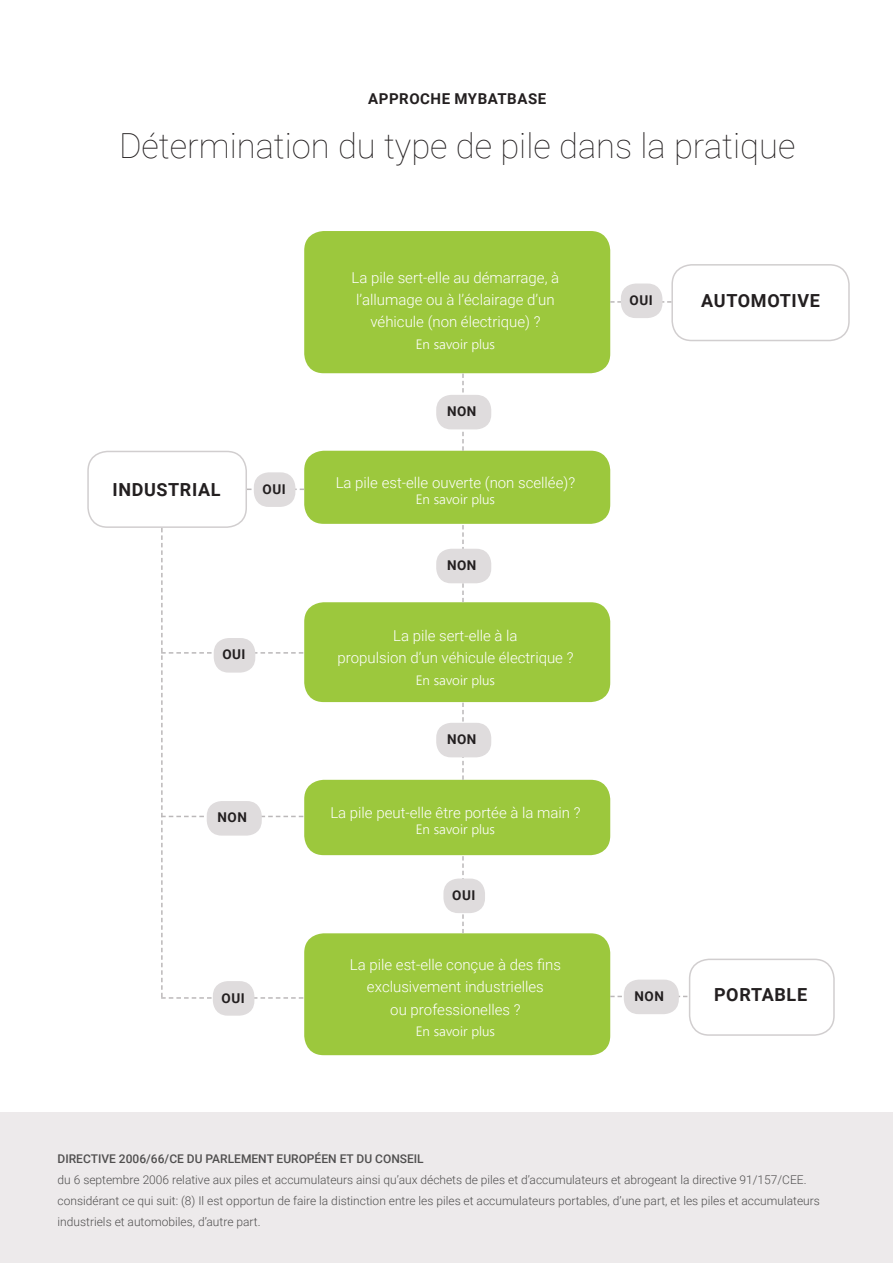
<style>
.page{position:relative;width:893px;height:1263px;background:#fff}
.page>*{position:absolute;margin:0;border:0;box-sizing:border-box;transform-origin:0 0}
.t1{font:100 34.5px "Roboto";color:#231f20}
.t2{font:700 18px "Roboto";letter-spacing:.035em;color:#231f20}
.t3{font:300 15px/22.5px "Roboto";color:#fff;text-align:center}
.t4{font:700 15px "Roboto";letter-spacing:.035em;color:#231f20}
.t5{font:300 13.5px "Leelawadee UI";color:#fff}
.t6{font:700 13.5px "Roboto";letter-spacing:.035em;color:#231f20}
.t7{font:300 12px/21px "Roboto";color:#504f4f}
.t8{font:500 12px "Roboto";color:#504f4f}
</style>
<div class="page">
<div style="left:304px;top:231px;width:306px;height:142px;background:#9cc83d;border-radius:20px"></div>
<div style="left:304px;top:451px;width:306px;height:73px;background:#9cc83d;border-radius:20px"></div>
<div style="left:304px;top:602px;width:306px;height:100px;background:#9cc83d;border-radius:20px"></div>
<div style="left:304px;top:780px;width:306px;height:75px;background:#9cc83d;border-radius:20px"></div>
<div style="left:304px;top:933px;width:306px;height:122px;background:#9cc83d;border-radius:20px"></div>
<div style="left:0;top:1112px;width:893px;height:151px;background:#edeaeb"></div>
<svg style="left:462px;top:374px;width:2px;height:77px"></svg>
<svg style="left:462px;top:525px;width:2px;height:77px"></svg>
<svg style="left:462px;top:703px;width:2px;height:77px"></svg>
<svg style="left:462px;top:856px;width:2px;height:77px"></svg>
<div style="left:671px;top:264px;width:179px;height:77px;border:2px solid #d1cecf;border-radius:20px"></div>
<div style="left:689px;top:959px;width:146px;height:77px;border:2px solid #d1cecf;border-radius:20px"></div>
<div style="left:87px;top:451px;width:160px;height:77px;border:2px solid #d1cecf;border-radius:20px"></div>
<svg style="left:247px;top:489px;width:57px;height:1px"></svg>
<svg style="left:610px;top:301px;width:61px;height:2px"></svg>
<svg style="left:610px;top:996px;width:77px;height:1px"></svg>
<svg style="left:161px;top:528px;width:142px;height:471px"></svg>
<div style="left:436px;top:395px;width:55px;height:34px;background:#dfdcdd;border-radius:15px"></div>
<div style="left:436px;top:549px;width:55px;height:34px;background:#dfdcdd;border-radius:15px"></div>
<div style="left:436px;top:723px;width:55px;height:34px;background:#dfdcdd;border-radius:15px"></div>
<div style="left:207px;top:801px;width:55px;height:35px;background:#dfdcdd;border-radius:15px"></div>
<div style="left:624px;top:979px;width:55px;height:35px;background:#dfdcdd;border-radius:15px"></div>
<div style="left:621px;top:283px;width:41px;height:35px;background:#dfdcdd;border-radius:15px"></div>
<div style="left:254px;top:472px;width:41px;height:35px;background:#dfdcdd;border-radius:15px"></div>
<div style="left:214px;top:638px;width:41px;height:35px;background:#dfdcdd;border-radius:15px"></div>
<div style="left:213px;top:981px;width:41px;height:35px;background:#dfdcdd;border-radius:15px"></div>
<div style="left:443px;top:878px;width:42px;height:35px;background:#dfdcdd;border-radius:15px"></div>
<p class="t4" style="left:368px;top:88px;width:179px">APPROCHE MYBATBASE</p>
<h1 class="t1" style="left:119px;top:121px;width:678px">Détermination du type de pile dans la pratique</h1>
<h2 class="t2" style="left:112px;top:477px;width:110px">INDUSTRIAL</h2>
<p class="t6" style="left:263px;top:479px;width:25px">OUI</p>
<p class="t6" style="left:222px;top:645px;width:25px">OUI</p>
<p class="t6" style="left:218px;top:808px;width:31px">NON</p>
<p class="t6" style="left:222px;top:988px;width:25px">OUI</p>
<p class="t3" style="left:352px;top:265px;width:209px">La pile sert-elle au démarrage, à l’allumage ou à l’éclairage d’un véhicule (non électrique) ?</p>
<p class="t5" style="left:416px;top:335px;width:81px">En savoir plus</p>
<p class="t6" style="left:447px;top:402px;width:31px">NON</p>
<p class="t3" style="left:336px;top:470px;width:241px">La pile est-elle ouverte (non scellée)?</p>
<p class="t5" style="left:416px;top:490px;width:81px">En savoir plus</p>
<p class="t6" style="left:447px;top:556px;width:31px">NON</p>
<p class="t3" style="left:338px;top:624px;width:237px">La pile sert-elle à la<br>propulsion d’un véhicule électrique ?</p>
<p class="t5" style="left:416px;top:671px;width:81px">En savoir plus</p>
<p class="t6" style="left:447px;top:730px;width:31px">NON</p>
<p class="t3" style="left:330px;top:800px;width:252px">La pile peut-elle être portée à la main ?</p>
<p class="t5" style="left:416px;top:820px;width:81px">En savoir plus</p>
<p class="t6" style="left:452px;top:886px;width:25px">OUI</p>
<p class="t3" style="left:350px;top:952px;width:212px">La pile est-elle conçue à des fins exclusivement industrielles<br>ou professionelles ?</p>
<p class="t5" style="left:416px;top:1022px;width:81px">En savoir plus</p>
<p class="t6" style="left:630px;top:291px;width:25px">OUI</p>
<h2 class="t2" style="left:701px;top:288px;width:120px">AUTOMOTIVE</h2>
<p class="t6" style="left:635px;top:987px;width:31px">NON</p>
<h2 class="t2" style="left:714px;top:982px;width:95px">PORTABLE</h2>
<p class="t8" style="left:58px;top:1150px;width:368px">DIRECTIVE 2006/66/CE DU PARLEMENT EUROPÉEN ET DU CONSEIL</p>
<p class="t7" style="left:58px;top:1169px;width:764px">du 6 septembre 2006 relative aux piles et accumulateurs ainsi qu’aux déchets de piles et d’accumulateurs et abrogeant la directive 91/157/CEE. considérant ce qui suit: (8) Il est opportun de faire la distinction entre les piles et accumulateurs portables, d’une part, et les piles et accumulateurs industriels et automobiles, d’autre part.</p>
</div>
